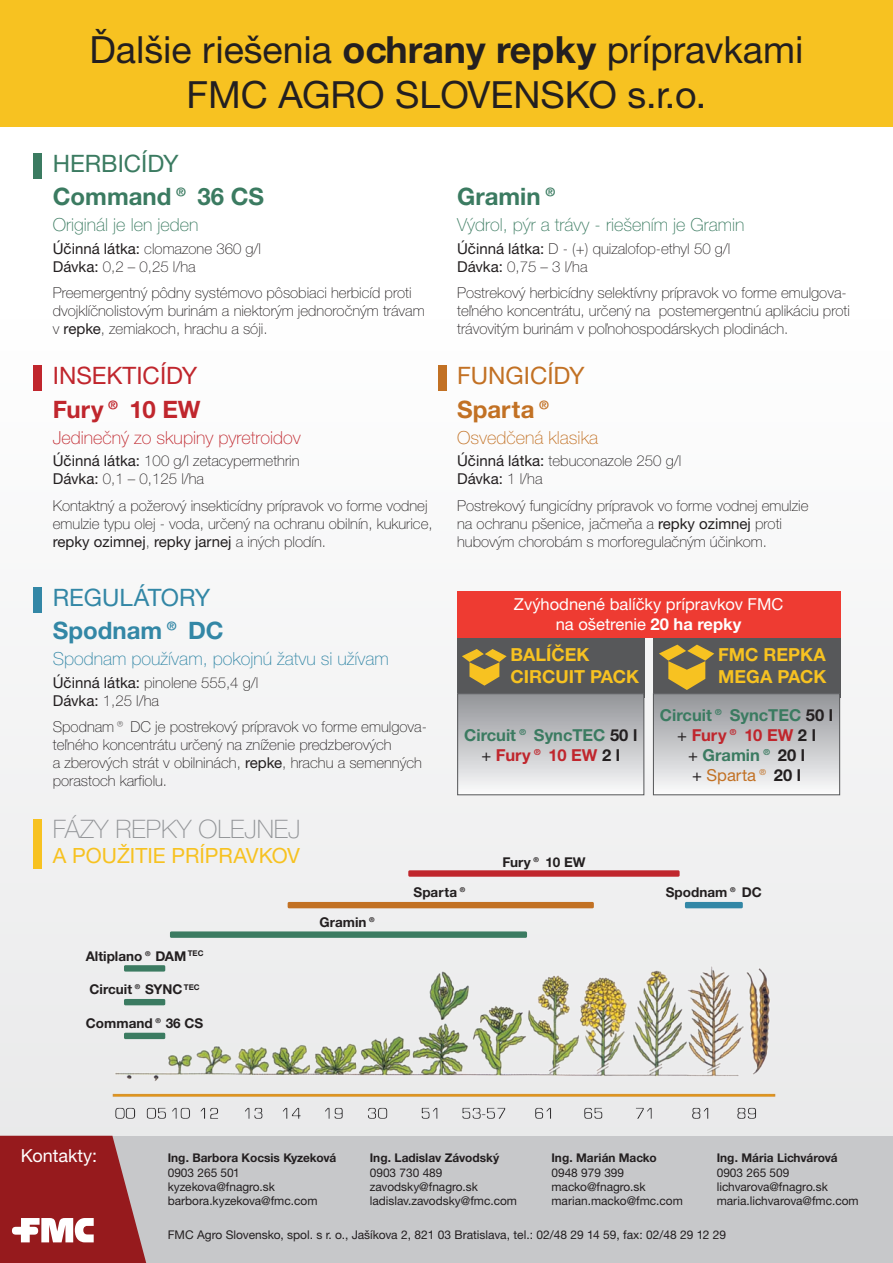
<style>
.page{position:relative;width:893px;height:1263px;background:#fff}
.page>*{position:absolute;margin:0;border:0;box-sizing:border-box;transform-origin:0 0}
.t1{font:37.5px/45px "Helvetica Neue CE";color:#231f20;text-align:center}
.t2{font:100 25.5px "Helvetica Neue CE";color:#939598}
.t3{font:700 24px "Helvetica Neue CE";color:#3b7b61}
.t4{font:24px "Helvetica Neue CE";color:#c0262d}
.t5{font:24px "Helvetica Neue CE";color:#3387a6}
.t6{font:700 24px "Helvetica Neue CE";color:#3387a6}
.t7{font:24px "Helvetica Neue CE";color:#3b7b61}
.t8{font:24px "Helvetica Neue CE";color:#c27124}
.t9{font:700 24px "Helvetica Neue CE";color:#c0262d}
.t10{font:700 24px "Helvetica Neue CE";color:#c27124}
.t11{font:21px "Helvetica Neue CE";color:#f7c221}
.t12{font:100 18px "Helvetica Neue CE";color:#3b7b61}
.t13{font:100 18px "Helvetica Neue CE";color:#3387a6}
.t14{font:700 18px/21.6px "Helvetica Neue CE";color:#f7c221}
.t15{font:100 18px "Helvetica Neue CE";color:#c0262d}
.t16{font:100 18px "Helvetica Neue CE";color:#c27124}
.t17{font:18px "Helvetica Neue CE";color:#fff}
.t18{font:700 16.5px/19.8px "Helvetica Neue CE";color:#3b7b61;text-align:center}
.t19{font:16.5px/19.8px "Helvetica Neue CE";color:#fff;text-align:center}
.t20{font:100 15px/18px "Helvetica Neue CE";color:#231f20}
.t21{font:700 13.5px "Helvetica Neue CE";color:#231f20}
.t22{font:12px/14.4px "Helvetica Neue CE";color:#231f20}
.t23{font:700 12px "Helvetica Neue CE";color:#231f20}
.s1{font-weight:700}
.s2{font-weight:400}
.s3{color:#231f20}
.s4{font-weight:400;color:#231f20}
.s5{color:#c0262d}
.s6{font-weight:400;color:#c27124}
</style>
<div class="page">
<div style="left:0;top:319px;width:892px;height:816px;background:#f5f6f6"></div>
<div style="left:0;top:1135px;width:892px;height:127px;background:#c7c8ca"></div>
<div style="left:0;top:0;width:892px;height:127px;background:#f7c221"></div>
<div style="left:34px;top:153px;width:8px;height:25px;background:#3b7b61"></div>
<div style="left:34px;top:365px;width:8px;height:26px;background:#c0262d"></div>
<div style="left:34px;top:586px;width:8px;height:26px;background:#3387a6"></div>
<div style="left:438px;top:365px;width:8px;height:26px;background:#c27124"></div>
<img style="left:108px;top:966px;width:671px;height:158px">
<div style="left:124px;top:1032px;width:41px;height:6px;background:#3b7b61"></div>
<div style="left:124px;top:998px;width:41px;height:7px;background:#3b7b61"></div>
<svg style="left:124px;top:964px;width:41px;height:7px"></svg>
<div style="left:170px;top:931px;width:357px;height:6px;background:#3b7b61"></div>
<div style="left:287px;top:901px;width:306px;height:7px;background:#c27124"></div>
<div style="left:684px;top:901px;width:58px;height:7px;background:#3387a6"></div>
<div style="left:408px;top:870px;width:271px;height:6px;background:#c0262d"></div>
<div style="left:457px;top:591px;width:382px;height:46px;background:#ee3b32"></div>
<div style="left:457px;top:637px;width:187px;height:60px;background:#57585a"></div>
<div style="left:652px;top:637px;width:187px;height:60px;background:#57585a"></div>
<div style="left:457px;top:693px;width:186px;height:101px;background:linear-gradient(to bottom,#929397,#f9fafb)"></div>
<div style="left:457px;top:693px;width:187px;height:102px;border:1px solid #57585a"></div>
<div style="left:653px;top:693px;width:186px;height:101px;background:linear-gradient(to bottom,#929397,#f9fafb)"></div>
<div style="left:652px;top:693px;width:187px;height:102px;border:1px solid #57585a"></div>
<div style="left:34px;top:819px;width:8px;height:49px;background:#f7c221"></div>
<svg style="left:462px;top:649px;width:44px;height:36px"></svg>
<svg style="left:659px;top:644px;width:55px;height:45px"></svg>
<svg style="left:0;top:1135px;width:152px;height:128px;background:#a44346"></svg>
<h1 class="t1" style="left:89px;top:28px;width:715px">Ďalšie riešenia <span class="s1">ochrany repky</span> prípravkami<br>FMC AGRO SLOVENSKO s.r.o.</h1>
<h3 class="t7" style="left:53px;top:149px;width:127px">HERBICíDY</h3>
<h3 class="t3" style="left:53px;top:182px;width:213px">Command® 36 CS</h3>
<p class="t12" style="left:53px;top:214px;width:147px">Originál je len jeden</p>
<p class="t20" style="left:53px;top:239px;width:210px"><span class="s2">Účinná látka:</span> clomazone 360 g/l<br><span class="s2">Dávka:</span> 0,2 – 0,25 l/ha</p>
<p class="t20" style="left:53px;top:284px;width:373px">Preemergentný pôdny systémovo pôsobiaci herbicíd proti dvojklíčnolistovým burinám a niektorým jednoročným trávam v <span class="s2">repke</span>, zemiakoch, hrachu a sóji.</p>
<h3 class="t4" style="left:53px;top:361px;width:146px">INSEKTICÍDY</h3>
<h3 class="t9" style="left:53px;top:394px;width:149px">Fury® 10 EW</h3>
<p class="t15" style="left:53px;top:427px;width:249px">Jedinečný zo skupiny pyretroidov</p>
<p class="t20" style="left:53px;top:452px;width:248px"><span class="s2">Účinná látka:</span> 100 g/l zetacypermethrin<br><span class="s2">Dávka:</span> 0,1 – 0,125 l/ha</p>
<p class="t20" style="left:53px;top:496px;width:381px">Kontaktný a požerový insekticídny prípravok vo forme vodnej emulzie typu olej - voda, určený na ochranu obilnín, kukurice, <span class="s2">repky ozimnej</span>, <span class="s2">repky jarnej</span> a iných plodín.</p>
<h3 class="t5" style="left:53px;top:582px;width:100px">Regulátory</h3>
<h3 class="t6" style="left:53px;top:616px;width:172px">Spodnam® DC</h3>
<p class="t13" style="left:53px;top:648px;width:337px">Spodnam používam, pokojnú žatvu si užívam</p>
<p class="t20" style="left:53px;top:673px;width:207px"><span class="s2">Účinná látka:</span> pinolene 555,4 g/l<br><span class="s2">Dávka:</span> 1,25 l/ha</p>
<p class="t20" style="left:53px;top:717px;width:373px">Spodnam® DC je postrekový prípravok vo forme emulgova&shy;teľného koncentrátu určený na zníženie predzberových<br>a zberových strát v obilninách, <span class="s2">repke</span>, hrachu a semenných porastoch karfiolu.</p>
<h2 class="t2" style="left:53px;top:814px;width:249px">Fázy REPKY OLEJNEJ</h2>
<h3 class="t11" style="left:53px;top:843px;width:87px">a použitie</h3>
<h3 class="t11" style="left:171px;top:843px;width:14px">prípravkov</h3>
<h3 class="t3" style="left:457px;top:182px;width:104px">Gramin®</h3>
<p class="t12" style="left:457px;top:214px;width:289px">Výdrol, pýr a trávy - riešením je Gramin</p>
<p class="t20" style="left:457px;top:239px;width:275px"><span class="s2">Účinná látka:</span> D - (+) quizalofop-ethyl 50 g/l<br><span class="s2">Dávka:</span> 0,75 – 3 l/ha</p>
<p class="t20" style="left:457px;top:284px;width:394px">Postrekový herbicídny selektívny prípravok vo forme emulgova&shy;teľného koncentrátu, určený na postemergentnú aplikáciu proti trávovitým burinám v poľnohospodárskych plodinách.</p>
<h3 class="t8" style="left:457px;top:361px;width:129px">FUNGICÍDY</h3>
<h3 class="t10" style="left:457px;top:394px;width:98px">Sparta®</h3>
<p class="t16" style="left:457px;top:427px;width:142px">Osvedčená klasika</p>
<p class="t20" style="left:457px;top:452px;width:226px"><span class="s2">Účinná látka:</span> tebuconazole 250 g/l<br><span class="s2">Dávka:</span> 1 l/ha</p>
<p class="t20" style="left:457px;top:496px;width:353px">Postrekový fungicídny prípravok vo forme vodnej emulzie na ochranu pšenice, jačmeňa a <span class="s2">repky ozimnej</span> proti hubovým chorobám s morforegulačným účinkom.</p>
<p class="t19" style="left:513px;top:594px;width:271px">Zvýhodnené balíčky prípravkov FMC na ošetrenie <span class="s1">20 ha repky</span></p>
<p class="t14" style="left:510px;top:644px;width:130px">Balíček<br>CIRCUIT PACK</p>
<p class="t14" style="left:717px;top:644px;width:110px">FMC REPKA<br>MEGA PACK</p>
<p class="t18" style="left:464px;top:725px;width:174px">Circuit® SyncTEC <span class="s3">50 l </span><span class="s4">+</span> <span class="s5">Fury® 10 EW</span> <span class="s3">2 l</span></p>
<p class="t18" style="left:659px;top:705px;width:174px">Circuit® SyncTEC <span class="s3">50 l </span><span class="s4">+</span> <span class="s5">Fury® 10 EW</span> <span class="s3">2 l<br></span><span class="s4">+</span> Gramin® <span class="s3">20 l<br></span><span class="s4">+</span> <span class="s6">Sparta®</span> <span class="s3">20 l</span></p>
<p class="t21" style="left:502px;top:853px;width:85px">Fury® 10 EW</p>
<p class="t21" style="left:86px;top:947px;width:119px">Altiplano® DAM <sup>TEC</sup></p>
<p class="t21" style="left:90px;top:981px;width:111px">Circuit® SYNC <sup>TEC</sup></p>
<p class="t21" style="left:86px;top:1014px;width:119px">Command® 36 CS</p>
<p class="t21" style="left:319px;top:913px;width:59px">Gramin®</p>
<p class="t21" style="left:413px;top:884px;width:56px">Sparta®</p>
<p class="t21" style="left:665px;top:884px;width:98px">Spodnam® DC</p>
<p class="t17" style="left:21px;top:1144px;width:78px">Kontakty:</p>
<p class="t23" style="left:168px;top:1150px;width:170px">Ing. Barbora Kocsis Kyzeková</p>
<p class="t22" style="left:168px;top:1164px;width:151px">0903 265 501 kyzekova@fnagro.sk barbora.kyzekova@fmc.com</p>
<p class="t23" style="left:369px;top:1150px;width:131px">Ing. Ladislav Závodský</p>
<p class="t22" style="left:369px;top:1164px;width:149px">0903 730 489 zavodsky@fnagro.sk ladislav.zavodsky@fmc.com</p>
<p class="t23" style="left:551px;top:1150px;width:107px">Ing. Marián Macko</p>
<p class="t22" style="left:551px;top:1164px;width:133px">0948 979 399 macko@fnagro.sk marian.macko@fmc.com</p>
<p class="t23" style="left:716px;top:1150px;width:122px">Ing. Mária Lichvárová</p>
<p class="t22" style="left:716px;top:1164px;width:143px">0903 265 509 lichvarova@fnagro.sk maria.lichvarova@fmc.com</p>
<p class="t22" style="left:168px;top:1226px;width:559px">FMC Agro Slovensko, spol. s r. o., Jašíkova 2, 821 03 Bratislava, tel.: 02/48 29 14 59, fax: 02/48 29 12 29</p>
</div>
